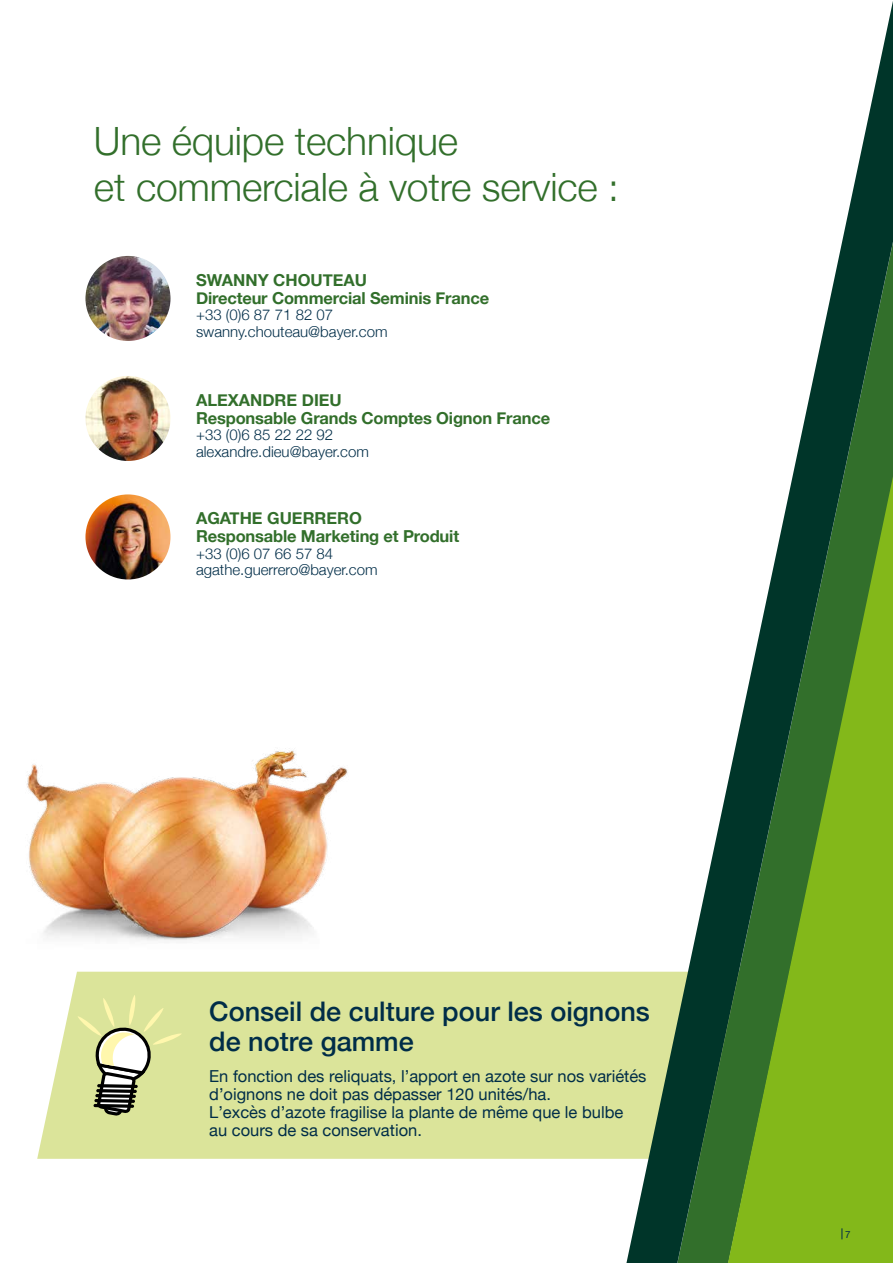
<style>
.page{position:relative;width:893px;height:1263px;background:#fff}
.page>*{position:absolute;margin:0;border:0;box-sizing:border-box;transform-origin:0 0}
.t1{font:300 39px/46.5px "Helvetica Neue";letter-spacing:-.005em;color:#326f2b}
.t2{font:500 27px/30px "Helvetica Neue";color:#002d48}
.t3{font:16.5px/18px "Helvetica Neue";color:#002d48}
.t4{font:700 16.5px/18px "Helvetica Neue";letter-spacing:-.01em;color:#326f2b}
.t5{font:300 15px/16.5px "Helvetica Neue";color:#002d48}
.t6{font:9.75px "Helvetica Neue";color:#002d48}
</style>
<div class="page">
<div style="left:37px;top:972px;width:585px;height:187px;background:#dbe49a"></div>
<img style="left:27px;top:748px;width:321px;height:193px">
<img style="left:85px;top:256px;width:86px;height:85px;border-radius:43px">
<img style="left:85px;top:376px;width:86px;height:85px;border-radius:43px">
<img style="left:85px;top:494px;width:86px;height:85px;border-radius:43px">
<svg style="left:78px;top:995px;width:104px;height:121px;background:#c7cd95"></svg>
<svg style="left:622px;top:811px;width:100px;height:452px"></svg>
<svg style="left:722px;top:1px;width:171px;height:1262px"></svg>
<h1 class="t1" style="left:94px;top:115px;width:527px">Une équipe technique<br>et commerciale à votre service :</h1>
<p class="t4" style="left:196px;top:271px;width:295px">SWANNY CHOUTEAU<br>Directeur Commercial Seminis France</p>
<p class="t5" style="left:196px;top:305px;width:193px">+33 (0)6 87 71 82 07 swanny.chouteau@bayer.com</p>
<p class="t4" style="left:196px;top:391px;width:356px">ALEXANDRE DIEU<br>Responsable Grands Comptes Oignon France</p>
<p class="t5" style="left:196px;top:425px;width:174px">+33 (0)6 85 22 22 92 alexandre.dieu@bayer.com</p>
<p class="t4" style="left:196px;top:510px;width:265px">AGATHE GUERRERO<br>Responsable Marketing et Produit</p>
<p class="t5" style="left:196px;top:544px;width:183px">+33 (0)6 07 66 57 84 agathe.guerrero@bayer.com</p>
<h2 class="t2" style="left:209px;top:994px;width:442px">Conseil de culture pour les oignons de notre gamme</h2>
<p class="t3" style="left:209px;top:1068px;width:439px">En fonction des reliquats, l’apport en azote sur nos variétés d’oignons ne doit pas dépasser 120 unités/ha.<br>L’excès d’azote fragilise la plante de même que le bulbe<br>au cours de sa conservation.</p>
<p class="t6" style="left:845px;top:1227px;width:7px">7</p>
</div>
